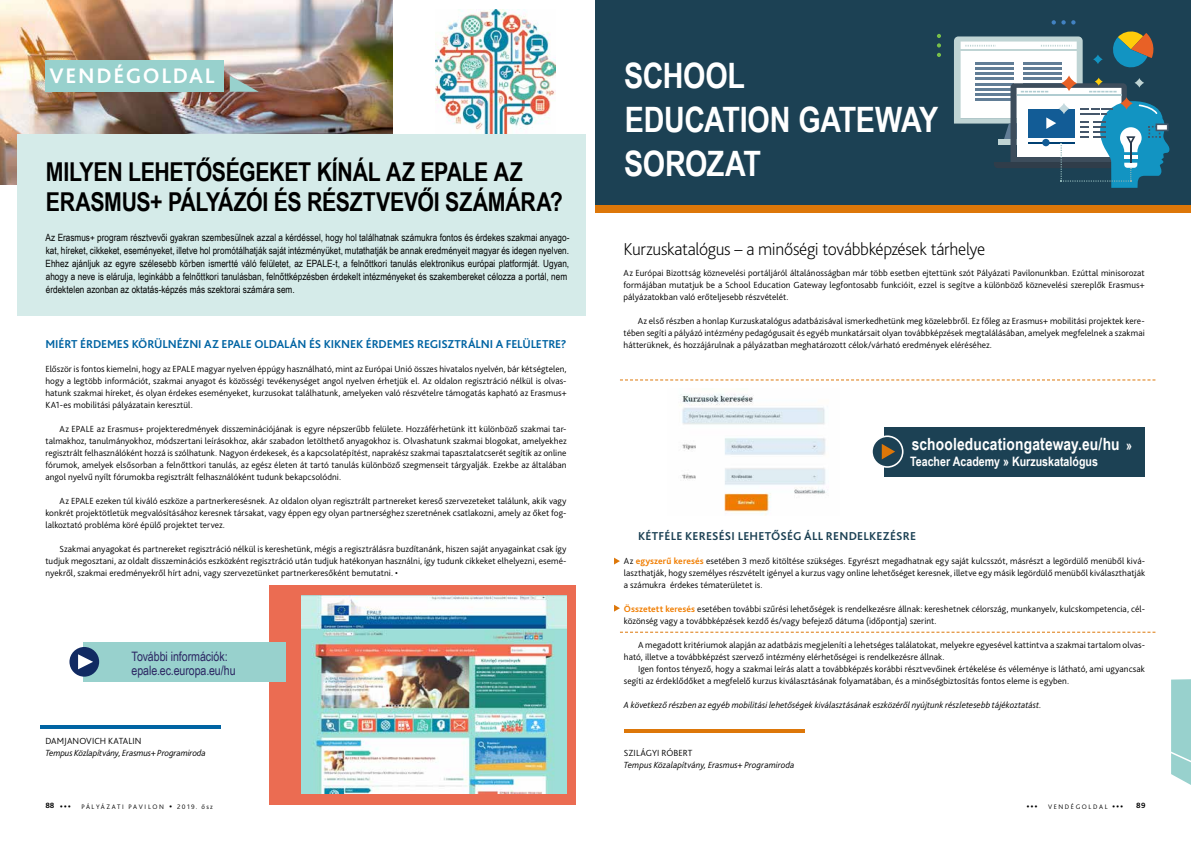
<style>
.page{position:relative;width:1191px;height:842px;background:#fff}
.page>*{position:absolute;margin:0;border:0;box-sizing:border-box;transform-origin:0 0}
.t1{font:700 35px/44px "Arial Narrow";letter-spacing:-.01em;color:#fff}
.t2{font:700 26px/30px "Arial Narrow";letter-spacing:-.01em;color:#000}
.t3{font:700 22px "Bliss Pro";letter-spacing:.075em;color:#fff}
.t4{font:200 18px "Bliss Pro";letter-spacing:-.015em;color:#000}
.t5{font:700 16.8px "Arial Narrow";letter-spacing:.01em;color:#fff}
.t6{font:13px/14px "Arial Narrow";letter-spacing:-.005em;color:#2c2763}
.t7{font:700 13px "Arial Narrow";color:#fff}
.t8{font:700 12px "Bliss Pro";letter-spacing:-.01em;color:#0064a3}
.t9{font:700 12px "Bliss Pro";letter-spacing:.02em;color:#1c4154}
.t10{font:10px/13px "Arial Narrow";color:#000}
.t11{font:300 9.3px/12px "Bliss Pro";letter-spacing:.005em;color:#000;text-align:justify}
.t12{font:italic 300 9.3px "Bliss Pro";letter-spacing:.005em;color:#000}
.t13{font:700 8px "Bliss Pro";color:#000}
.t14{font:7px "Wingdings";color:#000}
.t15{font:300 6.8px "Bliss Pro";letter-spacing:.215em;color:#000}
.t16{font:300 6.8px "Bliss Pro";letter-spacing:.235em;color:#000}
.s1{font-size:13px}
.s2{font-weight:700;color:#f07d00}
</style>
<div class="page">
<svg style="left:1171px;top:679px;width:20px;height:106px;background:#9fd4d0"></svg>
<div style="left:596px;top:0;width:595px;height:206px;background:#1c4154"></div>
<div style="left:596px;top:206px;width:595px;height:7px;background:#dd7709"></div>
<svg style="left:1051px;top:20px;width:14px;height:5px"></svg>
<svg style="left:1071px;top:20px;width:4px;height:5px"></svg>
<svg style="left:937px;top:34px;width:4px;height:23px"></svg>
<svg style="left:954px;top:31px;width:215px;height:157px"></svg>
<hr style="left:624px;top:729px;width:181px;height:4px;background:#dd7709">
<div style="left:884px;top:428px;width:260px;height:49px;background:#1c4154"></div>
<div style="left:872px;top:436px;width:30px;height:31px;background:#1c4154;border-radius:50%"></div>
<div style="left:871px;top:435px;width:32px;height:33px;border:2px solid #fff;border-radius:50%"></div>
<svg style="left:881px;top:444px;width:14px;height:15px"></svg>
<img style="left:680px;top:394px;width:147px;height:122px">
<svg style="left:620px;top:632px;width:535px;height:1px"></svg>
<svg style="left:620px;top:379px;width:535px;height:1px"></svg>
<svg style="left:614px;top:558px;width:6px;height:6px"></svg>
<svg style="left:614px;top:605px;width:6px;height:7px"></svg>
<img style="left:435px;top:9px;width:121px;height:126px">
<img style="left:0;top:0;width:393px;height:185px">
<div style="left:17px;top:135px;width:569px;height:181px;background:#d5ebe9"></div>
<div style="left:269px;top:585px;width:306px;height:220px;background:#eb6c52"></div>
<div style="left:45px;top:60px;width:179px;height:32px;background:#98d1cd"></div>
<svg style="left:230px;top:76px;width:29px;height:16px"></svg>
<img style="left:301px;top:595px;width:265px;height:198px">
<div style="left:83px;top:642px;width:203px;height:40px;background:#98d1cd"></div>
<div style="left:69px;top:647px;width:30px;height:30px;background:#112a62;border-radius:50%"></div>
<svg style="left:78px;top:654px;width:15px;height:15px"></svg>
<hr style="left:40px;top:726px;width:181px;height:3px;background:#0064a3">
<h3 class="t3" style="left:50px;top:62px;width:167px">VENDÉGOLDAL</h3>
<h2 class="t2" style="left:46px;top:155px;width:518px">MILYEN LEHETŐSÉGEKET KÍNÁL AZ EPALE AZ<br>ERASMUS+ PÁLYÁZÓI ÉS RÉSZTVEVŐI SZÁMÁRA?</h2>
<p class="t10" style="left:45px;top:231px;width:526px">Az Erasmus+ program résztvevői gyakran szembesülnek azzal a kérdéssel, hogy hol találhatnak számukra fontos és érdekes szakmai anyago&shy;kat, híreket, cikkeket, eseményeket, illetve hol promótálhatják saját intézményüket, mutathatják be annak eredményeit magyar és idegen nyelven.<br>Ehhez ajánljuk az egyre szélesebb körben ismertté váló felületet, az EPALE-t, a felnőttkori tanulás elektronikus európai platformját. Ugyan, ahogy a neve is elárulja, leginkább a felnőttkori tanulásban, felnőttképzésben érdekelt intézményeket és szakembereket célozza a portál, nem érdektelen azonban az oktatás-képzés más szektorai számára sem.</p>
<p class="t8" style="left:45px;top:337px;width:522px">MIÉRT ÉRDEMES KÖRÜLNÉZNI AZ EPALE OLDALÁN ÉS KIKNEK ÉRDEMES REGISZTRÁLNI A FELÜLETRE?</p>
<p class="t11" style="left:45px;top:363px;width:523px">Először is fontos kiemelni, hogy az EPALE magyar nyelven éppúgy használható, mint az Európai Unió összes hivatalos nyelvén, bár kétségtelen, hogy a legtöbb információt, szakmai anyagot és közösségi tevékenységet angol nyelven érhetjük el. Az oldalon regisztráció nélkül is olvas&shy;hatunk szakmai híreket, és olyan érdekes eseményeket, kurzusokat találhatunk, amelyeken való részvételre támogatás kapható az Erasmus+ KA1-es mobilitási pályázatain keresztül.</p>
<p class="t11" style="left:45px;top:423px;width:523px;text-indent:14px">Az EPALE az Erasmus+ projekteredmények disszeminációjának is egyre népszerűbb felülete. Hozzáférhetünk itt különböző szakmai tar&shy;talmakhoz, tanulmányokhoz, módszertani leírásokhoz, akár szabadon letölthető anyagokhoz is. Olvashatunk szakmai blogokat, amelyekhez regisztrált felhasználóként hozzá is szólhatunk. Nagyon érdekesek, és a kapcsolatépítést, naprakész szakmai tapasztalatcserét segítik az online fórumok, amelyek elsősorban a felnőttkori tanulás, az egész életen át tartó tanulás különböző szegmenseit tárgyalják. Ezekbe az általában angol nyelvű nyílt fórumokba regisztrált felhasználóként tudunk bekapcsolódni.</p>
<p class="t11" style="left:45px;top:495px;width:523px;text-indent:14px">Az EPALE ezeken túl kiváló eszköze a partnerkeresésnek. Az oldalon olyan regisztrált partnereket kereső szervezeteket találunk, akik vagy konkrét projektötletük megvalósításához keresnek társakat, vagy éppen egy olyan partnerséghez szeretnének csatlakozni, amely az őket fog&shy;lalkoztató probléma köré épülő projektet tervez.</p>
<p class="t11" style="left:45px;top:543px;width:523px;text-indent:14px">Szakmai anyagokat és partnereket regisztráció nélkül is kereshetünk, mégis a regisztrálásra buzdítanánk, hiszen saját anyagainkat csak így tudjuk megosztani, az oldalt disszeminációs eszközként regisztráció után tudjuk hatékonyan használni, így tudunk cikkeket elhelyezni, esemé&shy;nyekről, szakmai eredményekről hírt adni, vagy szervezetünket partnerkeresőként bemutatni. •</p>
<h3 class="t6" style="left:132px;top:648px;width:106px">További információk: epale.ec.europa.eu/hu</h3>
<p class="t11" style="left:45px;top:735px;width:98px">DAMJANOVICH KATALIN</p>
<p class="t12" style="left:45px;top:747px;width:162px">Tempus Közlapítvány, Erasmus+ Programiroda</p>
<h1 class="t1" style="left:624px;top:52px;width:315px">SCHOOL<br>EDUCATION GATEWAY<br>SOROZAT</h1>
<h3 class="t4" style="left:623px;top:238px;width:363px">Kurzuskatalógus – a minőségi továbbképzések tárhelye</h3>
<p class="t11" style="left:623px;top:267px;width:523px">Az Európai Bizottság köznevelési portáljáról általánosságban már több esetben ejtettünk szót Pályázati Pavilonunkban. Ezúttal minisorozat formájában mutatjuk be a School Education Gateway legfontosabb funkcióit, ezzel is segítve a különböző köznevelési szereplők Erasmus+ pályázatokban való erőteljesebb részvételét.</p>
<p class="t11" style="left:623px;top:315px;width:523px;text-indent:14px">Az első részben a honlap Kurzuskatalógus adatbázisával ismerkedhetünk meg közelebbről. Ez főleg az Erasmus+ mobilitási projektek kere&shy;tében segíti a pályázó intézmény pedagógusait és egyéb munkatársait olyan továbbképzések megtalálásában, amelyek megfelelnek a szakmai hátterüknek, és hozzájárulnak a pályázatban meghatározott célok/várható eredmények eléréséhez.</p>
<h3 class="t5" style="left:911px;top:431px;width:222px">schooleducationgateway.eu/hu <span class="s1">»</span></h3>
<h3 class="t7" style="left:910px;top:451px;width:189px">Teacher Academy » Kurzuskatalógus</h3>
<p class="t9" style="left:638px;top:529px;width:279px">KÉTFÉLE KERESÉSI LEHETŐSÉG ÁLL RENDELKEZÉSRE</p>
<p class="t11" style="left:624px;top:555px;width:523px">Az <span class="s2">egyszerű keresés</span> esetében 3 mező kitöltése szükséges. Egyrészt megadhatnak egy saját kulcsszót, másrészt a legördülő menüből kivá&shy;laszthatják, hogy személyes részvételt igényel a kurzus vagy online lehetőséget keresnek, illetve egy másik legördülő menüből kiválaszthatják a számukra érdekes tématerületet is.</p>
<p class="t11" style="left:624px;top:603px;width:523px"><span class="s2">Összetett keresés</span> esetében további szűrési lehetőségek is rendelkezésre állnak: kereshetnek célország, munkanyelv, kulcskompetencia, cél&shy;közönség vagy a továbbképzések kezdő és/vagy befejező dátuma (időpontja) szerint.</p>
<p class="t11" style="left:624px;top:639px;width:523px;text-indent:14px">A megadott kritériumok alapján az adatbázis megjeleníti a lehetséges találatokat, melyekre egyesével kattintva a szakmai tartalom olvas&shy;ható, illetve a továbbképzést szervező intézmény elérhetőségei is rendelkezésre állnak.</p>
<p class="t11" style="left:624px;top:663px;width:522px;text-indent:14px">Igen fontos tényező, hogy a szakmai leírás alatt a továbbképzés korábbi résztvevőinek értékelése és véleménye is látható, ami ugyancsak segíti az érdeklődőket a megfelelő kurzus kiválasztásának folyamatában, és a minőségbiztosítás fontos eleme is egyben.</p>
<p class="t12" style="left:624px;top:699px;width:419px">A következő részben az egyéb mobilitási lehetőségek kiválasztásának eszközéről nyújtunk részletesebb tájékoztatást.</p>
<p class="t11" style="left:624px;top:747px;width:70px">SZILÁGYI RÓBERT</p>
<p class="t12" style="left:624px;top:759px;width:172px">Tempus Közalapítvány, Erasmus+ Programiroda</p>
<p class="t13" style="left:45px;top:800px;width:11px">88</p>
<p class="t14" style="left:60px;top:803px;width:13px">•••</p>
<p class="t15" style="left:81px;top:803px;width:133px">PÁLYÁZATI PAVILON • 2019. ősz</p>
<p class="t14" style="left:1026px;top:803px;width:13px">•••</p>
<p class="t16" style="left:1048px;top:803px;width:77px">VENDÉGOLDAL •••</p>
<p class="t13" style="left:1136px;top:800px;width:11px">89</p>
</div>
